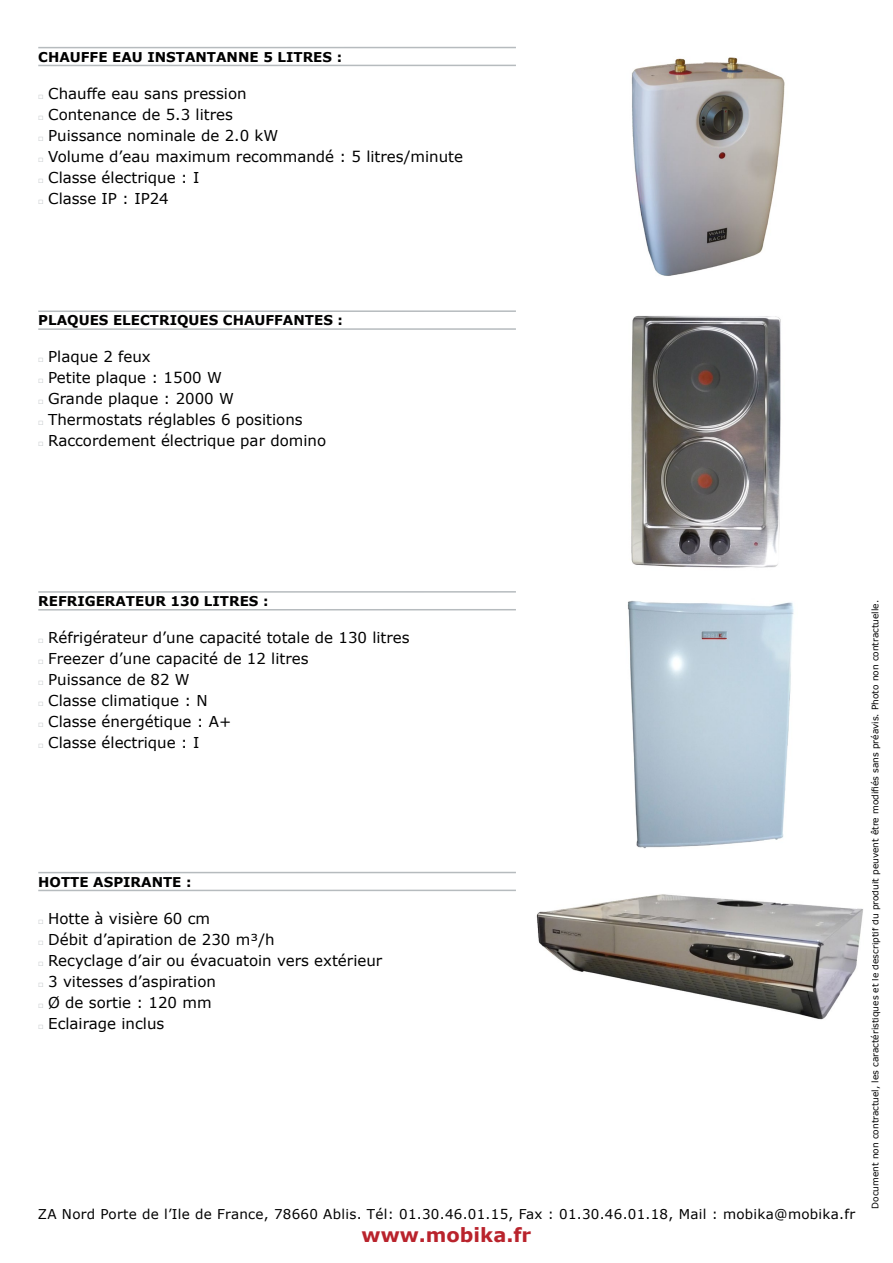
<style>
.page{position:relative;width:893px;height:1263px;background:#fff}
.page>*{position:absolute;margin:0;border:0;box-sizing:border-box;transform-origin:0 0}
.t1{font:700 19.5px "Verdana";color:#b9232c}
.t2{font:15px "Verdana";color:#000}
.t3{font:700 13.5px "Verdana";color:#000}
.t4{font:13.5px "Verdana";letter-spacing:.02em;color:#000}
.t5{font:9px "Verdana";color:#000}
.s1{font-family:"Arial";font-size:9px;color:#b6bbbe}
</style>
<div class="page">
<hr style="left:38px;top:47px;width:478px;height:1px;background:#b6bbbe">
<hr style="left:38px;top:65px;width:478px;height:1px;background:#b6bbbe">
<hr style="left:38px;top:310px;width:478px;height:2px;background:#b6bbbe">
<hr style="left:38px;top:328px;width:478px;height:2px;background:#b6bbbe">
<img style="left:631px;top:57px;width:154px;height:219px">
<img style="left:631px;top:316px;width:150px;height:252px">
<hr style="left:38px;top:591px;width:478px;height:2px;background:#b6bbbe">
<hr style="left:38px;top:609px;width:478px;height:1px;background:#b6bbbe">
<img style="left:627px;top:600px;width:167px;height:249px">
<hr style="left:38px;top:872px;width:478px;height:1px;background:#b6bbbe">
<hr style="left:38px;top:890px;width:478px;height:1px;background:#b6bbbe">
<img style="left:536px;top:894px;width:327px;height:126px">
<p class="t3" style="left:38px;top:47px;width:305px">CHAUFFE EAU INSTANTANNE 5 LITRES :</p>
<p class="t2" style="left:38px;top:83px;width:210px"><span class="s1">□</span> Chauffe eau sans pression</p>
<p class="t2" style="left:38px;top:104px;width:196px"><span class="s1">□</span> Contenance de 5.3 litres</p>
<p class="t2" style="left:38px;top:125px;width:242px"><span class="s1">□</span> Puissance nominale de 2.0 kW</p>
<p class="t2" style="left:38px;top:146px;width:426px"><span class="s1">□</span> Volume d’eau maximum recommandé : 5 litres/minute</p>
<p class="t2" style="left:38px;top:167px;width:163px"><span class="s1">□</span> Classe électrique : I</p>
<p class="t2" style="left:38px;top:188px;width:132px"><span class="s1">□</span> Classe IP : IP24</p>
<p class="t3" style="left:38px;top:311px;width:306px">PLAQUES ELECTRIQUES CHAUFFANTES :</p>
<p class="t2" style="left:38px;top:347px;width:114px"><span class="s1">□</span> Plaque 2 feux</p>
<p class="t2" style="left:38px;top:368px;width:185px"><span class="s1">□</span> Petite plaque : 1500 W</p>
<p class="t2" style="left:38px;top:389px;width:197px"><span class="s1">□</span> Grande plaque : 2000 W</p>
<p class="t2" style="left:38px;top:410px;width:266px"><span class="s1">□</span> Thermostats réglables 6 positions</p>
<p class="t2" style="left:38px;top:431px;width:289px"><span class="s1">□</span> Raccordement électrique par domino</p>
<p class="t3" style="left:38px;top:591px;width:232px">REFRIGERATEUR 130 LITRES :</p>
<p class="t2" style="left:38px;top:627px;width:373px"><span class="s1">□</span> Réfrigérateur d’une capacité totale de 130 litres</p>
<p class="t2" style="left:38px;top:648px;width:272px"><span class="s1">□</span> Freezer d’une capacité de 12 litres</p>
<p class="t2" style="left:38px;top:669px;width:153px"><span class="s1">□</span> Puissance de 82 W</p>
<p class="t2" style="left:38px;top:690px;width:171px"><span class="s1">□</span> Classe climatique : N</p>
<p class="t2" style="left:38px;top:711px;width:195px"><span class="s1">□</span> Classe énergétique : A+</p>
<p class="t2" style="left:38px;top:732px;width:163px"><span class="s1">□</span> Classe électrique : I</p>
<p class="t3" style="left:38px;top:872px;width:155px">HOTTE ASPIRANTE :</p>
<p class="t2" style="left:38px;top:908px;width:173px"><span class="s1">□</span> Hotte à visière 60 cm</p>
<p class="t2" style="left:38px;top:929px;width:238px"><span class="s1">□</span> Débit d’apiration de 230 m³/h</p>
<p class="t2" style="left:38px;top:950px;width:345px"><span class="s1">□</span> Recyclage d’air ou évacuatoin vers extérieur</p>
<p class="t2" style="left:38px;top:971px;width:179px"><span class="s1">□</span> 3 vitesses d’aspiration</p>
<p class="t2" style="left:38px;top:992px;width:175px"><span class="s1">□</span> Ø de sortie : 120 mm</p>
<p class="t2" style="left:38px;top:1013px;width:128px"><span class="s1">□</span> Eclairage inclus</p>
<p class="t4" style="left:38px;top:1204px;width:819px">ZA Nord Porte de l’Ile de France, 78660 Ablis. Tél: 01.30.46.01.15, Fax : 01.30.46.01.18, Mail : mobika@mobika.fr</p>
<h1 class="t1" style="left:362px;top:1221px;width:171px">www.mobika.fr</h1>
<p class="t5" style="left:869px;top:1208px;width:610px;rotate:-90deg">Document non contractuel, les caractéristiques et le descriptif du produit peuvent être modifiés sans préavis. Photo non contractuelle.</p>
</div>
